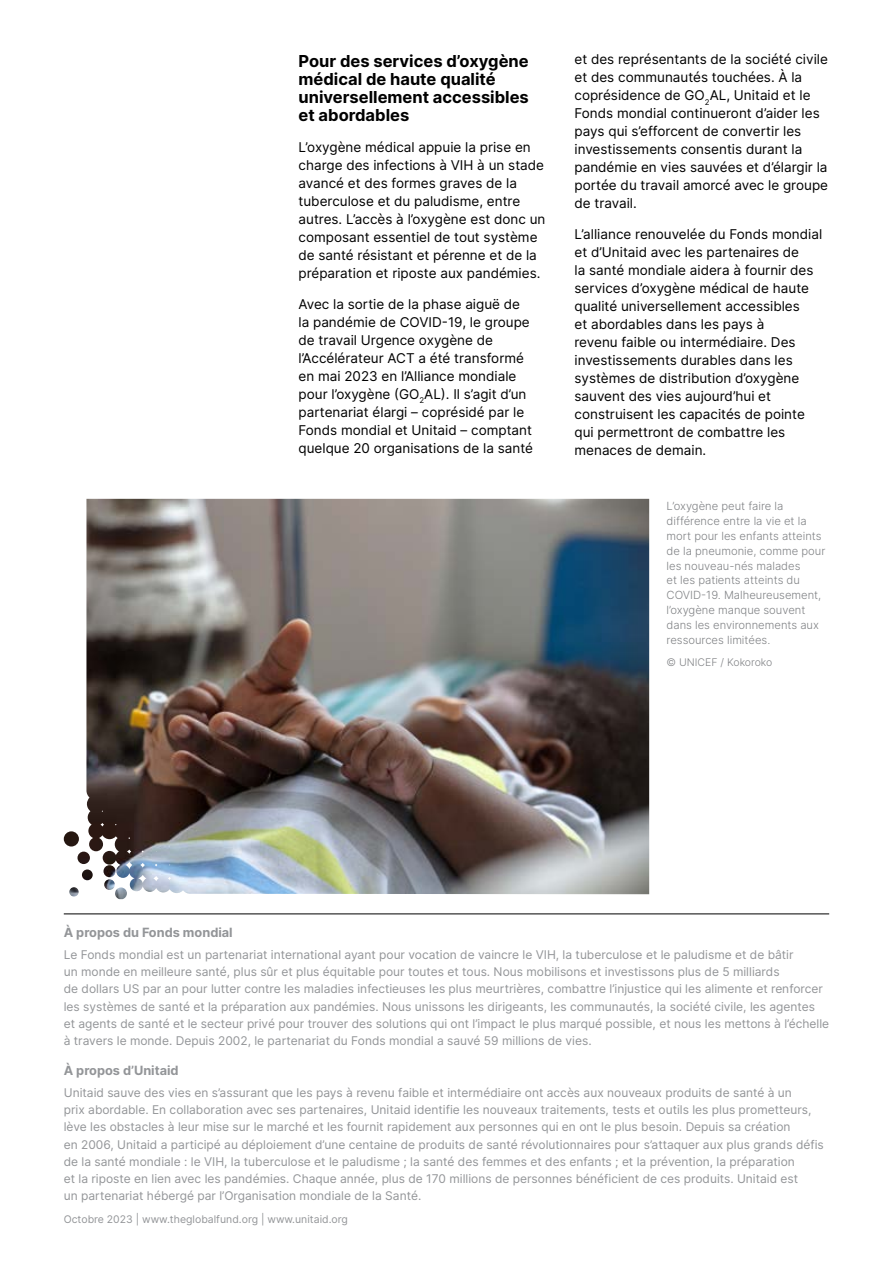
<style>
.page{position:relative;width:893px;height:1263px;background:#fff}
.page>*{position:absolute;margin:0;border:0;box-sizing:border-box;transform-origin:0 0}
.t1{font:700 16.5px/18px "Inter";color:#000}
.t2{font:13.5px/18px "Inter";color:#000}
.t3{font:700 12.75px "Inter";color:#939598}
.t4{font:12px/17.2px "Inter";color:#939598}
.t5{font:300 11.25px/15px "Inter";color:#808285}
.t6{font:10.5px "Inter";color:#939598}
.t7{font:300 10.5px "Inter";color:#808285}
</style>
<div class="page">
<hr style="left:64px;top:914px;width:765px;height:1px;background:#000">
<img style="left:64px;top:499px;width:585px;height:395px">
<h1 class="t1" style="left:299px;top:51px;width:232px">Pour des services d’oxygène médical de haute qualité universellement accessibles et abordables</h1>
<p class="t2" style="left:299px;top:138px;width:248px">L’oxygène médical appuie la prise en charge des infections à VIH à un stade avancé et des formes graves de la tuberculose et du paludisme, entre autres. L’accès à l’oxygène est donc un composant essentiel de tout système de santé résistant et pérenne et de la préparation et riposte aux pandémies.</p>
<p class="t2" style="left:299px;top:294px;width:236px">Avec la sortie de la phase aiguë de la pandémie de COVID-19, le groupe de travail Urgence oxygène de l’Accélérateur ACT a été transformé en mai 2023 en l’Alliance mondiale pour l’oxygène (GO<sub>2</sub>AL). Il s’agit d’un partenariat élargi – coprésidé par le Fonds mondial et Unitaid – comptant quelque 20 organisations de la santé</p>
<p class="t2" style="left:574px;top:50px;width:255px">et des représentants de la société civile et des communautés touchées. À la coprésidence de GO<sub>2</sub>AL, Unitaid et le Fonds mondial continueront d’aider les pays qui s’efforcent de convertir les investissements consentis durant la pandémie en vies sauvées et d’élargir la portée du travail amorcé avec le groupe de travail.</p>
<p class="t2" style="left:574px;top:225px;width:249px">L’alliance renouvelée du Fonds mondial et d’Unitaid avec les partenaires de<br>la santé mondiale aidera à fournir des services d’oxygène médical de haute qualité universellement accessibles<br>et abordables dans les pays à<br>revenu faible ou intermédiaire. Des investissements durables dans les systèmes de distribution d’oxygène sauvent des vies aujourd’hui et construisent les capacités de pointe qui permettront de combattre les menaces de demain.</p>
<p class="t5" style="left:666px;top:498px;width:160px">L’oxygène peut faire la différence entre la vie et la mort pour les enfants atteints de la pneumonie, comme pour les nouveau-nés malades<br>et les patients atteints du<br>COVID-19. Malheureusement, l’oxygène manque souvent dans les environnements aux ressources limitées.</p>
<p class="t7" style="left:666px;top:655px;width:107px">© UNICEF / Kokoroko</p>
<p class="t3" style="left:64px;top:923px;width:170px">À propos du Fonds mondial</p>
<p class="t4" style="left:64px;top:946px;width:767px">Le Fonds mondial est un partenariat international ayant pour vocation de vaincre le VIH, la tuberculose et le paludisme et de bâtir<br>un monde en meilleure santé, plus sûr et plus équitable pour toutes et tous. Nous mobilisons et investissons plus de 5 milliards<br>de dollars US par an pour lutter contre les maladies infectieuses les plus meurtrières, combattre l’injustice qui les alimente et renforcer les systèmes de santé et la préparation aux pandémies. Nous unissons les dirigeants, les communautés, la société civile, les agentes et agents de santé et le secteur privé pour trouver des solutions qui ont l’impact le plus marqué possible, et nous les mettons à l’échelle à travers le monde. Depuis 2002, le partenariat du Fonds mondial a sauvé 59 millions de vies.</p>
<p class="t3" style="left:64px;top:1061px;width:116px">À propos d’Unitaid</p>
<p class="t4" style="left:64px;top:1083px;width:762px">Unitaid sauve des vies en s’assurant que les pays à revenu faible et intermédiaire ont accès aux nouveaux produits de santé à un<br>prix abordable. En collaboration avec ses partenaires, Unitaid identifie les nouveaux traitements, tests et outils les plus prometteurs, lève les obstacles à leur mise sur le marché et les fournit rapidement aux personnes qui en ont le plus besoin. Depuis sa création<br>en 2006, Unitaid a participé au déploiement d’une centaine de produits de santé révolutionnaires pour s’attaquer aux plus grands défis de la santé mondiale : le VIH, la tuberculose et le paludisme ; la santé des femmes et des enfants ; et la prévention, la préparation<br>et la riposte en lien avec les pandémies. Chaque année, plus de 170 millions de personnes bénéficient de ces produits. Unitaid est<br>un partenariat hébergé par l’Organisation mondiale de la Santé.</p>
<p class="t6" style="left:64px;top:1212px;width:286px">Octobre 2023 | www.theglobalfund.org | www.unitaid.org</p>
</div>
